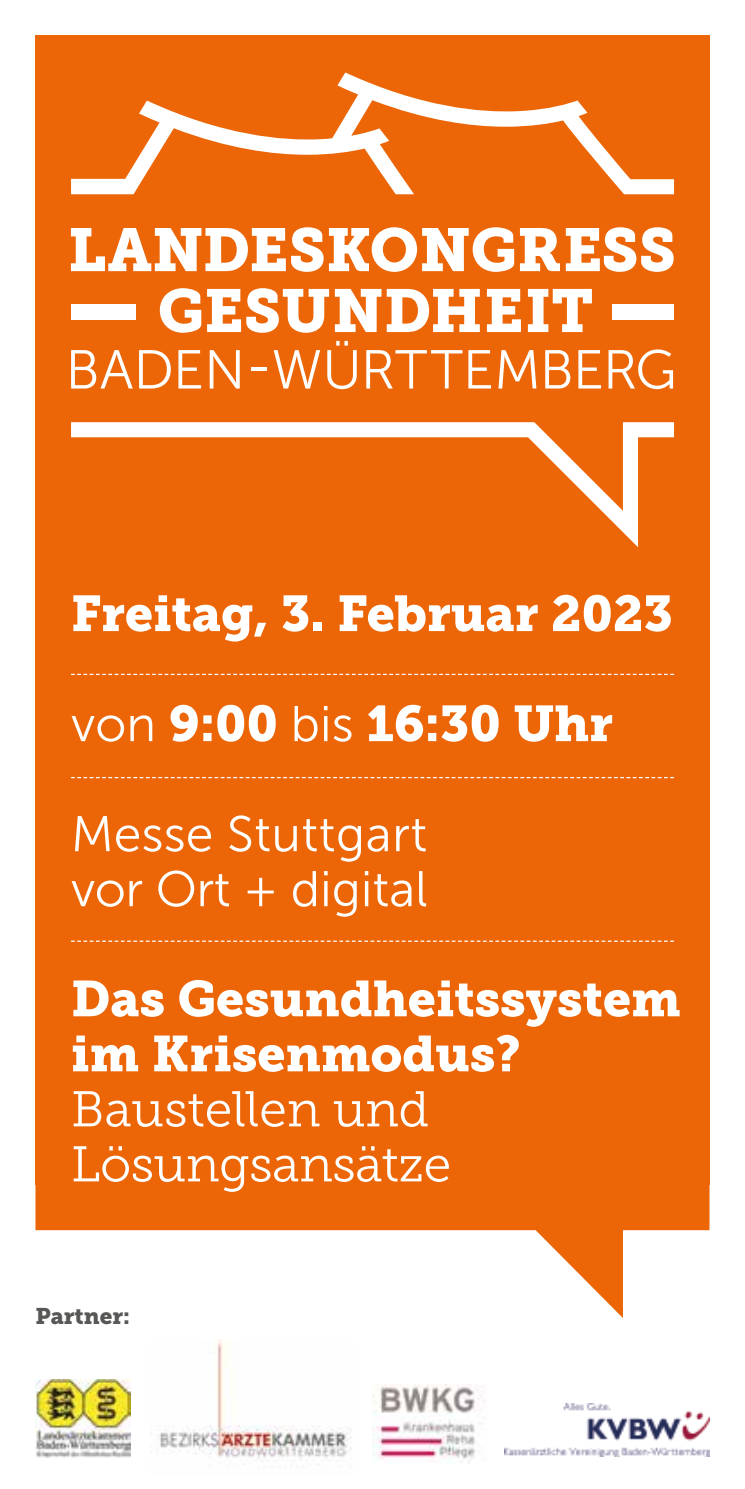
<style>
.page{position:relative;width:745px;height:1489px;background:#fff}
.page>*{position:absolute;margin:0;border:0;box-sizing:border-box;transform-origin:0 0}
.t1{font:50px/55px "Museo Slab 900";color:#fff}
.t2{font:50px/55px "Museo Sans 300";color:#fff}
.t3{font:50px/55px "Museo Slab 300";letter-spacing:-.01em;color:#fff}
.t4{font:22.5px "Museo Slab 900";color:#575756}
.s1{font-family:"Museo Sans 300"}
</style>
<div class="page">
<div style="left:35px;top:35px;width:674px;height:1149px;background:#ec6608"></div>
<svg style="left:35px;top:1184px;width:674px;height:133px"></svg>
<svg style="left:71px;top:227px;width:252px;height:45px"></svg>
<svg style="left:329px;top:227px;width:230px;height:45px"></svg>
<svg style="left:565px;top:227px;width:108px;height:45px"></svg>
<svg style="left:160px;top:288px;width:41px;height:45px"></svg>
<svg style="left:207px;top:288px;width:272px;height:45px"></svg>
<svg style="left:486px;top:289px;width:34px;height:43px"></svg>
<svg style="left:527px;top:289px;width:64px;height:43px"></svg>
<svg style="left:71px;top:422px;width:602px;height:125px"></svg>
<div style="left:71px;top:304px;width:64px;height:16px;background:#fff"></div>
<div style="left:611px;top:304px;width:62px;height:16px;background:#fff"></div>
<svg style="left:71px;top:350px;width:62px;height:38px"></svg>
<svg style="left:139px;top:350px;width:32px;height:38px"></svg>
<svg style="left:178px;top:350px;width:23px;height:38px"></svg>
<svg style="left:209px;top:350px;width:30px;height:38px"></svg>
<hr style="left:251px;top:368px;width:15px;height:3px;background:#fff">
<svg style="left:273px;top:350px;width:47px;height:38px"></svg>
<svg style="left:327px;top:341px;width:29px;height:48px"></svg>
<svg style="left:366px;top:350px;width:96px;height:38px"></svg>
<svg style="left:468px;top:350px;width:22px;height:38px"></svg>
<svg style="left:498px;top:350px;width:38px;height:38px"></svg>
<svg style="left:545px;top:350px;width:25px;height:38px"></svg>
<svg style="left:578px;top:350px;width:22px;height:38px"></svg>
<svg style="left:608px;top:349px;width:64px;height:40px"></svg>
<svg style="left:71px;top:72px;width:602px;height:122px"></svg>
<svg style="left:71px;top:673px;width:602px;height:2px"></svg>
<svg style="left:71px;top:777px;width:602px;height:1px"></svg>
<svg style="left:71px;top:940px;width:602px;height:1px"></svg>
<img style="left:150px;top:1339px;width:201px;height:120px">
<img style="left:35px;top:1379px;width:96px;height:78px">
<img style="left:372px;top:1384px;width:112px;height:78px">
<img style="left:504px;top:1403px;width:205px;height:53px">
<p class="t1" style="left:71px;top:586px;width:603px">Freitag, 3. Februar 2023</p>
<p class="t1" style="left:71px;top:696px;width:543px"><span class="s1">von</span> 9:00 <span class="s1">bis</span> 16:30 Uhr</p>
<p class="t2" style="left:71px;top:806px;width:358px">Messe Stuttgart vor Ort + digital</p>
<p class="t1" style="left:71px;top:971px;width:610px">Das Gesundheitssystem im Krisenmodus?</p>
<p class="t3" style="left:71px;top:1081px;width:381px">Baustellen und<br>Lösungsansätze</p>
<p class="t4" style="left:35px;top:1303px;width:96px">Partner:</p>
</div>
